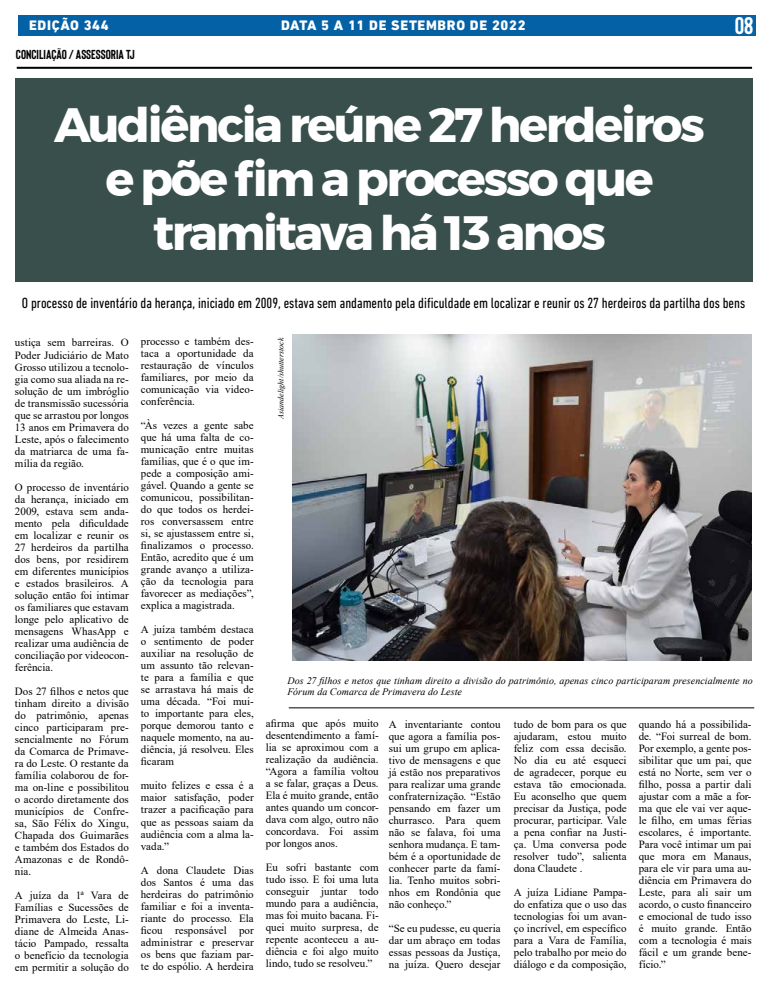
<style>
.page{position:relative;width:780px;height:993px;background:#fff}
.page>*{position:absolute;margin:0;border:0;box-sizing:border-box;transform-origin:0 0}
.t1{font:700 48px/54px "Montserrat";letter-spacing:-.05em;color:#fff;text-align:center}
.t2{font:700 24px "Bison";color:#fff}
.t3{font:condensed 15px "DIN Next LT Pro";color:#000}
.t4{font:800 14px "DIN Next LT Pro";letter-spacing:.05em;color:#fff}
.t5{font:700 13px "Bison";color:#000}
.t6{font:11px/12px "Times New Roman";color:#000;text-align:justify}
.t7{font:italic 10px/11px "Times New Roman";letter-spacing:.005em;color:#000}
.t8{font:italic 8px "Times New Roman";color:#000}
</style>
<div class="page">
<img style="left:293px;top:335px;width:458px;height:325px">
<div style="left:18px;top:15px;width:737px;height:21px;background:#0561a6"></div>
<hr style="left:17px;top:67px;width:735px;height:2px;background:#000">
<div style="left:15px;top:78px;width:737px;height:203px;background:#394f4c"></div>
<hr style="left:289px;top:707px;width:465px;height:1px;background:#000">
<p class="t4" style="left:29px;top:17px;width:81px">EDIÇÃO 344</p>
<p class="t4" style="left:281px;top:17px;width:246px">DATA 5 A 11 DE SETEMBRO DE 2022</p>
<h2 class="t2" style="left:734px;top:13px;width:20px">08</h2>
<p class="t5" style="left:16px;top:48px;width:120px">CONCILIAÇÃO / ASSESSORIA TJ</p>
<h1 class="t1" style="left:54px;top:98px;width:652px">Audiência reúne 27 herdeiros e põe fim a processo que tramitava há 13 anos</h1>
<h3 class="t3" style="left:22px;top:294px;width:724px">O processo de inventário da herança, iniciado em 2009, estava sem andamento pela dificuldade em localizar e reunir os 27 herdeiros da partilha dos bens</h3>
<p class="t6" style="left:15px;top:336px;width:115px">ustiça sem barreiras. O Poder Judiciário de Mato Grosso utilizou a tecnolo&shy;gia como sua aliada na re&shy;solução de um imbróglio de transmissão sucessória que se arrastou por longos 13 anos em Primavera do Leste, após o falecimento da matriarca de uma fa&shy;mília da região.</p>
<p class="t6" style="left:15px;top:480px;width:115px">O processo de inventário da herança, iniciado em 2009, estava sem anda&shy;mento pela dificuldade em localizar e reunir os 27 herdeiros da partilha dos bens, por residirem em diferentes municípios e estados brasileiros. A solução então foi intimar os familiares que estavam longe pelo aplicativo de mensagens WhasApp e realizar uma audiência de conciliação por videocon&shy;ferência.</p>
<p class="t6" style="left:15px;top:684px;width:115px">Dos 27 filhos e netos que tinham direito a divisão do patrimônio, apenas cinco participaram pre&shy;sencialmente no Fórum da Comarca de Primave&shy;ra do Leste. O restante da família colaborou de for&shy;ma on-line e possibilitou o acordo diretamente dos municípios de Confre&shy;sa, São Félix do Xingu, Chapada dos Guimarães e também dos Estados do Amazonas e de Rondô&shy;nia.</p>
<p class="t6" style="left:15px;top:888px;width:115px">A juíza da 1ª Vara de Famílias e Sucessões de Primavera do Leste, Li&shy;diane de Almeida Anas&shy;tácio Pampado, ressalta o benefício da tecnologia em permitir a solução do</p>
<p class="t6" style="left:141px;top:335px;width:114px">processo e também des&shy;taca a oportunidade da restauração de vínculos familiares, por meio da comunicação via video&shy;conferência.</p>
<p class="t6" style="left:141px;top:419px;width:114px">“Às vezes a gente sabe que há uma falta de co&shy;municação entre muitas famílias, que é o que im&shy;pede a composição ami&shy;gável. Quando a gente se comunicou, possibilitan&shy;do que todos os herdei&shy;ros conversassem entre si, se ajustassem entre si, finalizamos o processo.<br>Então, acredito que é um grande avanço a utiliza&shy;ção da tecnologia para favorecer as mediações”, explica a magistrada.</p>
<p class="t6" style="left:141px;top:623px;width:114px">A juíza também destaca o sentimento de poder auxiliar na resolução de um assunto tão relevan&shy;te para a família e que se arrastava há mais de uma década. “Foi mui&shy;to importante para eles, porque demorou tanto e naquele momento, na au&shy;diência, já resolveu. Eles ficaram</p>
<p class="t6" style="left:141px;top:779px;width:114px">muito felizes e essa é a maior satisfação, poder trazer a pacificação para que as pessoas saiam da audiência com a alma la&shy;vada.”</p>
<p class="t6" style="left:141px;top:863px;width:114px">A dona Claudete Dias dos Santos é uma das herdeiras do patrimônio familiar e foi a inventa&shy;riante do processo. Ela ficou responsável por administrar e preservar os bens que faziam par&shy;te do espólio. A herdeira</p>
<p class="t8" style="left:275px;top:418px;width:83px;rotate:-90deg">Asiandelight/shutterstock</p>
<p class="t7" style="left:287px;top:674px;width:467px">Dos 27 filhos e netos que tinham direito a divisão do patrimônio, apenas cinco participaram presencialmente no<br>Fórum da Comarca de Primavera do Leste</p>
<p class="t6" style="left:266px;top:717px;width:114px">afirma que após muito desentendimento a famí&shy;lia se aproximou com a realização da audiência. “Agora a família voltou a se falar, graças a Deus.<br>Ela é muito grande, então antes quando um concor&shy;dava com algo, outro não concordava. Foi assim por longos anos.</p>
<p class="t6" style="left:266px;top:861px;width:114px">Eu sofri bastante com tudo isso. E foi uma luta conseguir juntar todo mundo para a audiência, mas foi muito bacana. Fi&shy;quei muito surpresa, de repente aconteceu a au&shy;diência e foi algo muito lindo, tudo se resolveu.”</p>
<p class="t6" style="left:389px;top:717px;width:113px">A inventariante contou que agora a família pos&shy;sui um grupo em aplica&shy;tivo de mensagens e que já estão nos preparativos para realizar uma grande confraternização. “Estão pensando em fazer um churrasco. Para quem não se falava, foi uma senhora mudança. E tam&shy;bém é a oportunidade de conhecer parte da famí&shy;lia. Tenho muitos sobri&shy;nhos em Rondônia que não conheço.”</p>
<p class="t6" style="left:389px;top:921px;width:113px">“Se eu pudesse, eu queria dar um abraço em todas essas pessoas da Justiça, na juíza. Quero desejar</p>
<p class="t6" style="left:514px;top:717px;width:114px">tudo de bom para os que ajudaram, estou muito feliz com essa decisão.<br>No dia eu até esqueci de agradecer, porque eu estava tão emocionada.<br>Eu aconselho que quem precisar da Justiça, pode procurar, participar. Vale a pena confiar na Justi&shy;ça. Uma conversa pode resolver tudo”, salienta dona Claudete .</p>
<p class="t6" style="left:514px;top:885px;width:114px">A juíza Lidiane Pampa&shy;do enfatiza que o uso das tecnologias foi um avan&shy;ço incrível, em específico para a Vara de Família, pelo trabalho por meio do diálogo e da composição,</p>
<p class="t6" style="left:638px;top:717px;width:114px">quando há a possibilida&shy;de. “Foi surreal de bom.<br>Por exemplo, a gente pos&shy;sibilitar que um pai, que está no Norte, sem ver o filho, possa a partir dali ajustar com a mãe a for&shy;ma que ele vai ver aque&shy;le filho, em umas férias escolares, é importante.<br>Para você intimar um pai que mora em Manaus, para ele vir para uma au&shy;diência em Primavera do Leste, para ali sair um acordo, o custo financeiro e emocional de tudo isso é muito grande. Então com a tecnologia é mais fácil e um grande bene&shy;fício.”</p>
</div>
